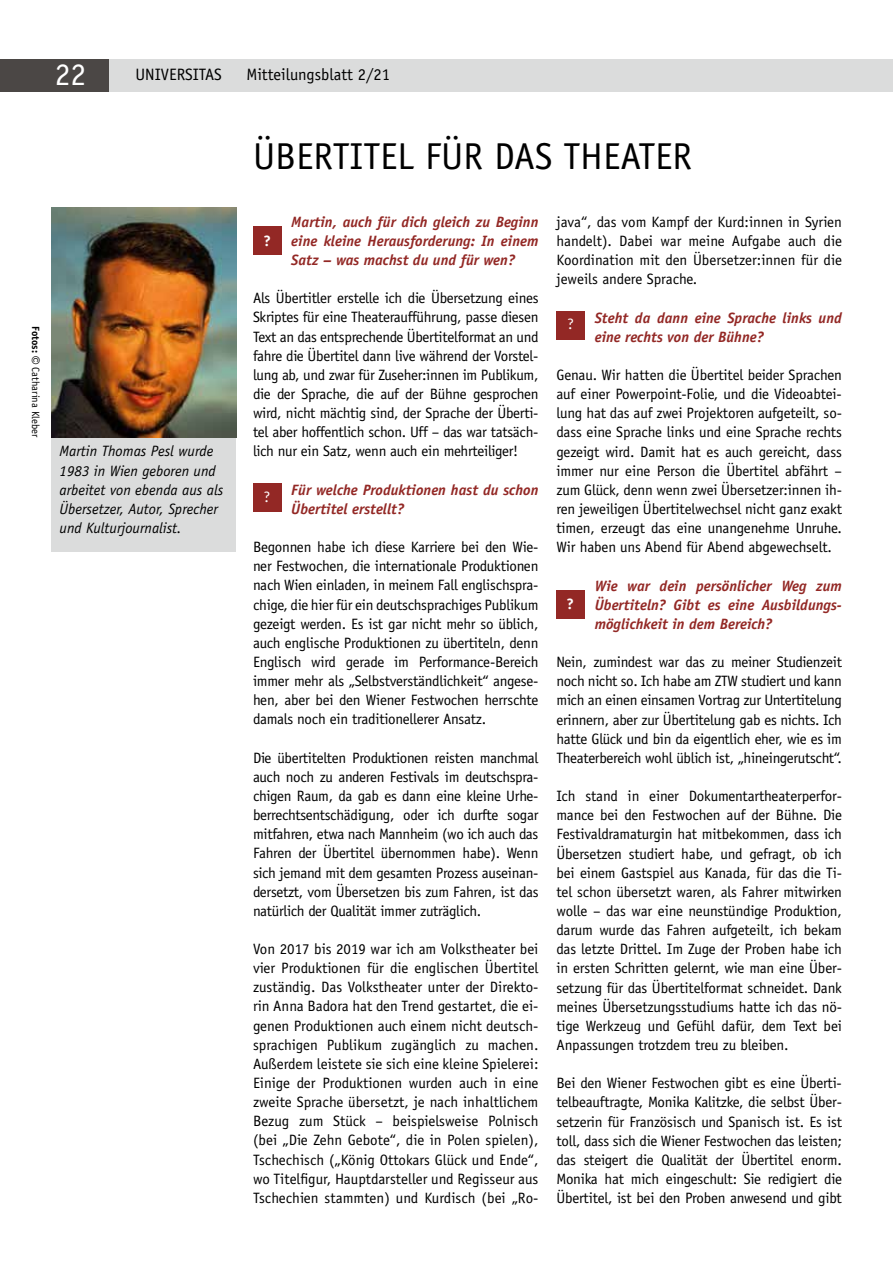
<style>
.page{position:relative;width:893px;height:1263px;background:#fff}
.page>*{position:absolute;margin:0;border:0;box-sizing:border-box;transform-origin:0 0}
.t1{font:37.5px "Officina Sans Std";color:#000}
.t2{font:31.5px "Officina Serif Std";color:#fff}
.t3{font:16.5px "Officina Sans Std";color:#000}
.t4{font:15px/19.2px "Officina Sans Std";letter-spacing:-.015em;color:#000;text-align:justify}
.t5{font:italic 700 15px/19.2px "Officina Sans Std";color:#932825;text-align:justify}
.t6{font:italic 15px/19.2px "Officina Sans Std";color:#000}
.t7{font:700 15px "Officina Sans Std";color:#fff}
.t8{font:15px "Officina Serif Std";color:#fff}
.t9{font:10.5px "Officina Sans Std";color:#000}
.s1{font-weight:700}
.s2{font-family:"Avenir Next";font-style:italic}
</style>
<div class="page">
<div style="left:0;top:59px;width:893px;height:33px;background:#dbdcdc"></div>
<div style="left:0;top:59px;width:109px;height:33px;background:#4b4745"></div>
<div style="left:51px;top:418px;width:185px;height:134px;background:#dbdcdc"></div>
<img style="left:51px;top:208px;width:185px;height:229px">
<div style="left:253px;top:226px;width:28px;height:29px;background:#932825"></div>
<div style="left:253px;top:484px;width:28px;height:28px;background:#932825"></div>
<div style="left:556px;top:590px;width:28px;height:29px;background:#932825"></div>
<div style="left:556px;top:311px;width:29px;height:28px;background:#932825"></div>
<h2 class="t2" style="left:55px;top:56px;width:33px">22</h2>
<p class="t3" style="left:135px;top:65px;width:88px">UNIVERSITAS</p>
<p class="t3" style="left:246px;top:65px;width:145px">Mitteilungsblatt 2/21</p>
<p class="t9" style="left:42px;top:326px;width:113px;rotate:90deg"><span class="s1">Fotos:</span> <span class="s2">©</span> Catharina Kleber</p>
<p class="t6" style="left:60px;top:442px;width:165px">Martin Thomas Pesl wurde<br>1983 in Wien geboren und arbeitet von ebenda aus als<br>Übersetzer, Autor, Sprecher und Kulturjournalist.</p>
<h1 class="t1" style="left:253px;top:135px;width:440px">ÜBERTITEL FÜR DAS THEATER</h1>
<p class="t5" style="left:291px;top:212px;width:249px">Martin, auch für dich gleich zu Beginn eine kleine Herausforderung: In einem Satz – was machst du und für wen?</p>
<p class="t4" style="left:253px;top:289px;width:287px">Als Übertitler erstelle ich die Übersetzung eines Skriptes für eine Theateraufführung, passe diesen Text an das entsprechende Übertitelformat an und fahre die Übertitel dann live während der Vorstel&shy;lung ab, und zwar für Zuseher:innen im Publikum, die der Sprache, die auf der Bühne gesprochen wird, nicht mächtig sind, der Sprache der Überti&shy;tel aber hoffentlich schon. Uff – das war tatsäch&shy;lich nur ein Satz, wenn auch ein mehrteiliger!</p>
<p class="t5" style="left:291px;top:480px;width:249px">Für welche Produktionen hast du schon<br>Übertitel erstellt?</p>
<p class="t4" style="left:253px;top:537px;width:287px">Begonnen habe ich diese Karriere bei den Wie&shy;ner Festwochen, die internationale Produktionen nach Wien einladen, in meinem Fall englischspra&shy;chige, die hier für ein deutschsprachiges Publikum gezeigt werden. Es ist gar nicht mehr so üblich, auch englische Produktionen zu übertiteln, denn Englisch wird gerade im Performance-Bereich immer mehr als „Selbstverständlichkeit“ angese&shy;hen, aber bei den Wiener Festwochen herrschte damals noch ein traditionellerer Ansatz.</p>
<p class="t4" style="left:253px;top:748px;width:287px">Die übertitelten Produktionen reisten manchmal auch noch zu anderen Festivals im deutschspra&shy;chigen Raum, da gab es dann eine kleine Urhe&shy;berrechtsentschädigung, oder ich durfte sogar mitfahren, etwa nach Mannheim (wo ich auch das Fahren der Übertitel übernommen habe). Wenn sich jemand mit dem gesamten Prozess auseinan&shy;dersetzt, vom Übersetzen bis zum Fahren, ist das natürlich der Qualität immer zuträglich.</p>
<p class="t4" style="left:253px;top:939px;width:287px">Von 2017 bis 2019 war ich am Volkstheater bei vier Produktionen für die englischen Übertitel zuständig. Das Volkstheater unter der Direkto&shy;rin Anna Badora hat den Trend gestartet, die ei&shy;genen Produktionen auch einem nicht deutsch&shy;sprachigen Publikum zugänglich zu machen.<br>Außerdem leistete sie sich eine kleine Spielerei:<br>Einige der Produktionen wurden auch in eine zweite Sprache übersetzt, je nach inhaltlichem Bezug zum Stück – beispielsweise Polnisch (bei „Die Zehn Gebote“, die in Polen spielen), Tschechisch („König Ottokars Glück und Ende“, wo Titelfigur, Hauptdarsteller und Regisseur aus Tschechien stammten) und Kurdisch (bei „Ro-</p>
<p class="t7" style="left:263px;top:231px;width:9px">?</p>
<p class="t8" style="left:264px;top:488px;width:8px">?</p>
<p class="t4" style="left:556px;top:212px;width:287px">java“, das vom Kampf der Kurd:innen in Syrien handelt). Dabei war meine Aufgabe auch die Koordination mit den Übersetzer:innen für die jeweils andere Sprache.</p>
<p class="t5" style="left:595px;top:308px;width:249px">Steht da dann eine Sprache links und eine rechts von der Bühne?</p>
<p class="t4" style="left:556px;top:365px;width:287px">Genau. Wir hatten die Übertitel beider Sprachen auf einer Powerpoint-Folie, und die Videoabtei&shy;lung hat das auf zwei Projektoren aufgeteilt, so&shy;dass eine Sprache links und eine Sprache rechts gezeigt wird. Damit hat es auch gereicht, dass immer nur eine Person die Übertitel abfährt – zum Glück, denn wenn zwei Übersetzer:innen ih&shy;ren jeweiligen Übertitelwechsel nicht ganz exakt timen, erzeugt das eine unangenehme Unruhe.<br>Wir haben uns Abend für Abend abgewechselt.</p>
<p class="t5" style="left:595px;top:576px;width:249px">Wie war dein persönlicher Weg zum Übertiteln? Gibt es eine Ausbildungs&shy;möglichkeit in dem Bereich?</p>
<p class="t4" style="left:556px;top:652px;width:287px">Nein, zumindest war das zu meiner Studienzeit noch nicht so. Ich habe am ZTW studiert und kann mich an einen einsamen Vortrag zur Untertitelung erinnern, aber zur Übertitelung gab es nichts. Ich hatte Glück und bin da eigentlich eher, wie es im Theaterbereich wohl üblich ist, „hineingerutscht“.</p>
<p class="t4" style="left:556px;top:786px;width:287px">Ich stand in einer Dokumentartheaterperfor&shy;mance bei den Festwochen auf der Bühne. Die Festivaldramaturgin hat mitbekommen, dass ich Übersetzen studiert habe, und gefragt, ob ich bei einem Gastspiel aus Kanada, für das die Ti&shy;tel schon übersetzt waren, als Fahrer mitwirken wolle – das war eine neunstündige Produktion, darum wurde das Fahren aufgeteilt, ich bekam das letzte Drittel. Im Zuge der Proben habe ich in ersten Schritten gelernt, wie man eine Über&shy;setzung für das Übertitelformat schneidet. Dank meines Übersetzungsstudiums hatte ich das nö&shy;tige Werkzeug und Gefühl dafür, dem Text bei Anpassungen trotzdem treu zu bleiben.</p>
<p class="t4" style="left:556px;top:1073px;width:287px">Bei den Wiener Festwochen gibt es eine Überti&shy;telbeauftragte, Monika Kalitzke, die selbst Über&shy;setzerin für Französisch und Spanisch ist. Es ist toll, dass sich die Wiener Festwochen das leisten; das steigert die Qualität der Übertitel enorm.<br>Monika hat mich eingeschult: Sie redigiert die Übertitel, ist bei den Proben anwesend und gibt</p>
<p class="t8" style="left:567px;top:315px;width:8px">?</p>
<p class="t7" style="left:566px;top:595px;width:9px">?</p>
</div>
